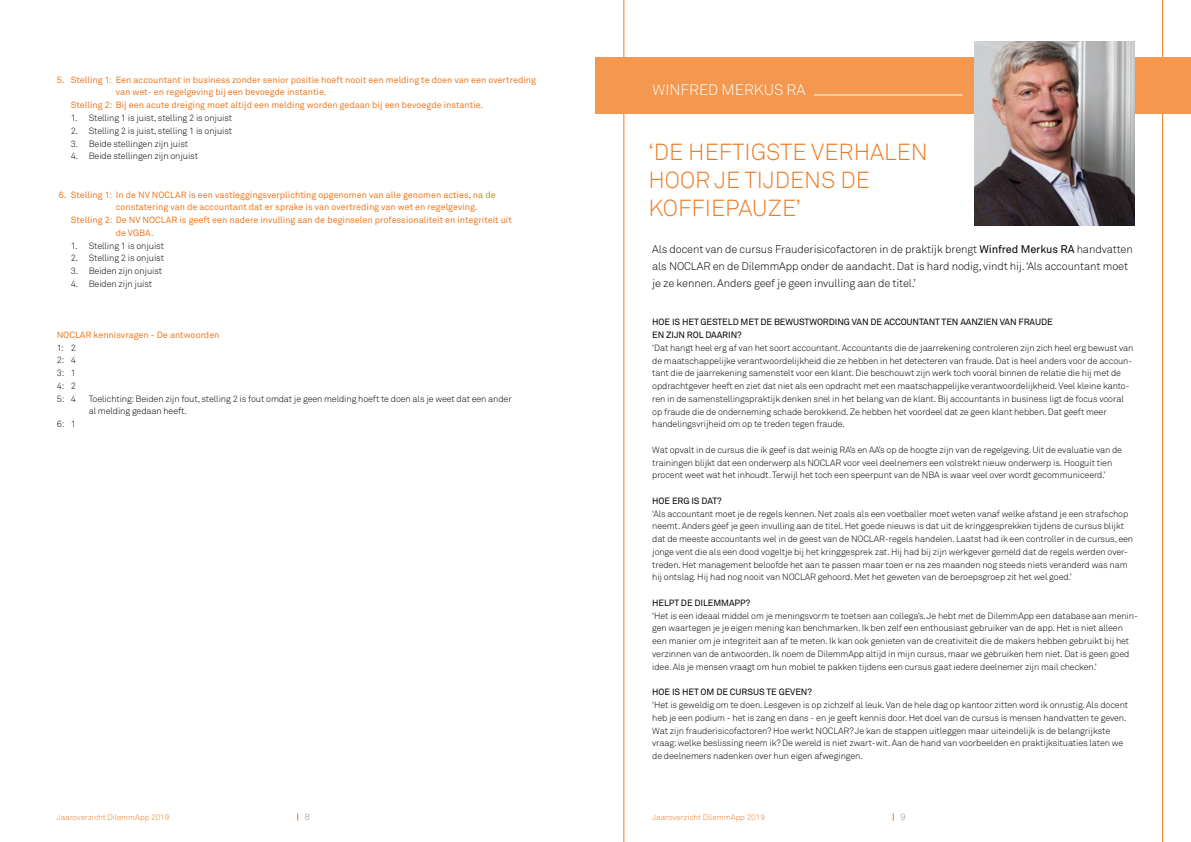
<style>
.page{position:relative;width:1191px;height:842px;background:#fff}
.page>*{position:absolute;margin:0;border:0;box-sizing:border-box;transform-origin:0 0}
.t1{font:23px/28px "Akkurat Light Pro";color:#ef7b23}
.t2{font:15px "Akkurat Light Pro";color:#fff}
.t3{font:300 11px/17px "Akkurat";letter-spacing:-.01em;color:#000}
.t4{font:300 9px/12.8px "Akkurat";letter-spacing:-.01em;color:#000}
.t5{font:9px "Akkurat Pro";color:#ef7b23}
.t6{font:9px/12.8px "Akkurat";letter-spacing:-.01em;color:#000}
.t7{font:300 9px "Akkurat";color:#8d8c8d}
.t8{font:300 8px "Akkurat";color:#ef7b23}
.s1{font-weight:400}
</style>
<div class="page">
<svg style="left:623px;top:0;width:539px;height:842px"></svg>
<div style="left:595px;top:57px;width:596px;height:56px;background:#f4984f"></div>
<img style="left:974px;top:41px;width:160px;height:184px">
<hr style="left:814px;top:95px;width:148px;height:1px;background:#fff">
<p class="t5" style="left:57px;top:74px;width:481px">5. Stelling 1: Een accountant in business zonder senior positie hoeft nooit een melding te doen van een overtreding</p>
<p class="t5" style="left:116px;top:87px;width:212px">van wet- en regelgeving bij een bevoegde instantie.</p>
<p class="t5" style="left:71px;top:100px;width:414px">Stelling 2: Bij een acute dreiging moet altijd een melding worden gedaan bij een bevoegde instantie.</p>
<p class="t4" style="left:71px;top:111px;width:163px">1. Stelling 1 is juist, stelling 2 is onjuist</p>
<p class="t4" style="left:71px;top:124px;width:163px">2. Stelling 2 is juist, stelling 1 is onjuist</p>
<p class="t4" style="left:71px;top:137px;width:119px">3. Beide stellingen zijn juist</p>
<p class="t4" style="left:71px;top:150px;width:129px">4. Beide stellingen zijn onjuist</p>
<p class="t5" style="left:59px;top:189px;width:438px">6. Stelling 1: In de NV NOCLAR is een vastleggingsverplichting opgenomen van alle genomen acties, na de</p>
<p class="t5" style="left:116px;top:202px;width:363px">constatering van de accountant dat er sprake is van overtreding van wet en regelgeving.</p>
<p class="t5" style="left:71px;top:215px;width:442px">Stelling 2: De NV NOCLAR is geeft een nadere invulling aan de beginselen professionaliteit en integriteit uit</p>
<p class="t5" style="left:116px;top:227px;width:39px">de VGBA.</p>
<p class="t4" style="left:71px;top:239px;width:95px">1. Stelling 1 is onjuist</p>
<p class="t4" style="left:71px;top:252px;width:95px">2. Stelling 2 is onjuist</p>
<p class="t4" style="left:71px;top:264px;width:93px">3. Beiden zijn onjuist</p>
<p class="t4" style="left:71px;top:277px;width:83px">4. Beiden zijn juist</p>
<p class="t5" style="left:57px;top:329px;width:164px">NOCLAR kennisvragen - De antwoorden</p>
<p class="t4" style="left:57px;top:341px;width:21px;text-align:justify">1: 2<br>2: 4<br>3: 1<br>4: 2<br>5: 4</p>
<p class="t4" style="left:89px;top:392px;width:424px">Toelichting: Beiden zijn fout, stelling 2 is fout omdat je geen melding hoeft te doen als je weet dat een ander al melding gedaan heeft.</p>
<p class="t4" style="left:57px;top:417px;width:21px">6: 1</p>
<h2 class="t2" style="left:652px;top:81px;width:155px">WINFRED MERKUS RA</h2>
<h1 class="t1" style="left:648px;top:138px;width:281px">‘DE HEFTIGSTE VERHALEN<br>HOOR JE TIJDENS DE<br>KOFFIEPAUZE’</h1>
<p class="t3" style="left:652px;top:241px;width:482px">Als docent van de cursus Frauderisicofactoren in de praktijk brengt <span class="s1">Winfred Merkus RA</span> handvatten als NOCLAR en de DilemmApp onder de aandacht. Dat is hard nodig, vindt hij. ‘Als accountant moet je ze kennen. Anders geef je geen invulling aan de titel.’</p>
<p class="t6" style="left:652px;top:316px;width:402px">HOE IS HET GESTELD MET DE BEWUSTWORDING VAN DE ACCOUNTANT TEN AANZIEN VAN FRAUDE<br>EN ZIJN ROL DAARIN?</p>
<p class="t4" style="left:652px;top:341px;width:483px">‘Dat hangt heel erg af van het soort accountant. Accountants die de jaarrekening controleren zijn zich heel erg bewust van de maatschappelijke verantwoordelijkheid die ze hebben in het detecteren van fraude. Dat is heel anders voor de accoun&shy;tant die de jaarrekening samenstelt voor een klant. Die beschouwt zijn werk toch vooral binnen de relatie die hij met de opdrachtgever heeft en ziet dat niet als een opdracht met een maatschappelijke verantwoordelijkheid. Veel kleine kanto&shy;ren in de samenstellingspraktijk denken snel in het belang van de klant. Bij accountants in business ligt de focus vooral op fraude die de onderneming schade berokkend. Ze hebben het voordeel dat ze geen klant hebben. Dat geeft meer handelingsvrijheid om op te treden tegen fraude.</p>
<p class="t4" style="left:652px;top:443px;width:471px">Wat opvalt in de cursus die ik geef is dat weinig RA’s en AA’s op de hoogte zijn van de regelgeving. Uit de evaluatie van de trainingen blijkt dat een onderwerp als NOCLAR voor veel deelnemers een volstrekt nieuw onderwerp is. Hooguit tien procent weet wat het inhoudt. Terwijl het toch een speerpunt van de NBA is waar veel over wordt gecommuniceerd.’</p>
<p class="t6" style="left:652px;top:494px;width:71px">HOE ERG IS DAT?</p>
<p class="t4" style="left:652px;top:507px;width:482px">‘Als accountant moet je de regels kennen. Net zoals als een voetballer moet weten vanaf welke afstand je een strafschop neemt. Anders geef je geen invulling aan de titel. Het goede nieuws is dat uit de kringgesprekken tijdens de cursus blijkt dat de meeste accountants wel in de geest van de NOCLAR-regels handelen. Laatst had ik een controller in de cursus, een jonge vent die als een dood vogeltje bij het kringgesprek zat. Hij had bij zijn werkgever gemeld dat de regels werden over&shy;treden. Het management beloofde het aan te passen maar toen er na zes maanden nog steeds niets veranderd was nam hij ontslag. Hij had nog nooit van NOCLAR gehoord. Met het geweten van de beroepsgroep zit het wel goed.’</p>
<p class="t6" style="left:652px;top:596px;width:99px">HELPT DE DILEMMAPP?</p>
<p class="t4" style="left:652px;top:609px;width:487px">‘Het is een ideaal middel om je meningsvorm te toetsen aan collega’s. Je hebt met de DilemmApp een database aan menin&shy;gen waartegen je je eigen mening kan benchmarken. Ik ben zelf een enthousiast gebruiker van de app. Het is niet alleen een manier om je integriteit aan af te meten. Ik kan ook genieten van de creativiteit die de makers hebben gebruikt bij het verzinnen van de antwoorden. Ik noem de DilemmApp altijd in mijn cursus, maar we gebruiken hem niet. Dat is geen goed idee. Als je mensen vraagt om hun mobiel te pakken tijdens een cursus gaat iedere deelnemer zijn mail checken.’</p>
<p class="t6" style="left:652px;top:685px;width:161px">HOE IS HET OM DE CURSUS TE GEVEN?</p>
<p class="t4" style="left:652px;top:698px;width:477px">‘Het is geweldig om te doen. Lesgeven is op zichzelf al leuk. Van de hele dag op kantoor zitten word ik onrustig. Als docent heb je een podium - het is zang en dans - en je geeft kennis door. Het doel van de cursus is mensen handvatten te geven.<br>Wat zijn frauderisicofactoren? Hoe werkt NOCLAR? Je kan de stappen uitleggen maar uiteindelijk is de belangrijkste vraag: welke beslissing neem ik? De wereld is niet zwart-wit. Aan de hand van voorbeelden en praktijksituaties laten we de deelnemers nadenken over hun eigen afwegingen.</p>
<p class="t8" style="left:57px;top:812px;width:114px">Jaaroverzicht DilemmApp 2019</p>
<p class="t7" style="left:305px;top:811px;width:7px">8</p>
<p class="t8" style="left:652px;top:812px;width:114px">Jaaroverzicht DilemmApp 2019</p>
<p class="t7" style="left:900px;top:811px;width:7px">9</p>
</div>
